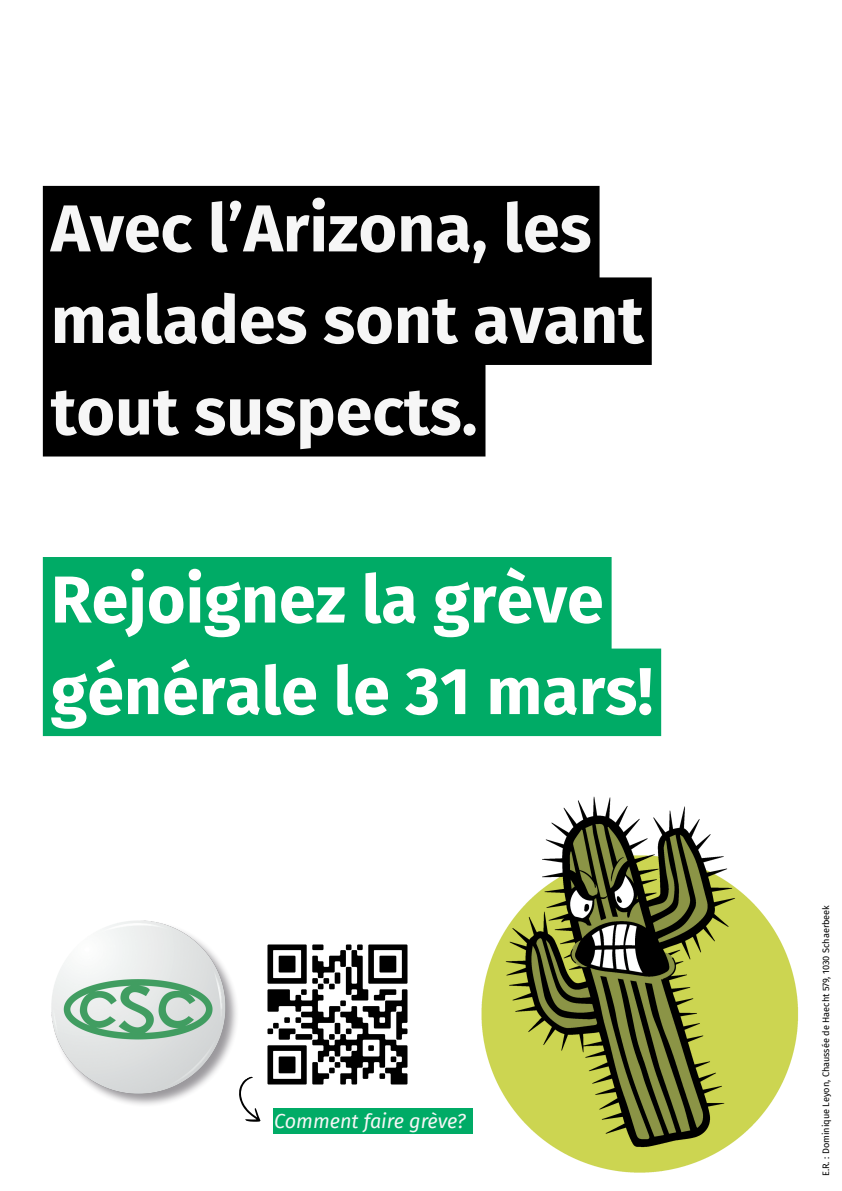
<style>
.page{position:relative;width:842px;height:1191px;background:#fff}
.page>*{position:absolute;margin:0;border:0;box-sizing:border-box;transform-origin:0 0}
.t1{font:700 66.3px/91.5px "Fira Sans";color:#f6f6f6}
.t2{font:700 66.3px/91.5px "Fira Sans";color:#fff}
.t3{font:italic 19.8px "Fira Sans";color:#f6f6f6}
.t4{font:9.1px "Fira Sans";color:#000}
</style>
<div class="page">
<svg style="left:43px;top:186px;width:609px;height:270px;background:#1e1e1e"></svg>
<img style="left:51px;top:920px;width:186px;height:185px">
<img style="left:267px;top:944px;width:141px;height:141px">
<div style="left:43px;top:557px;width:618px;height:179px;background:#00ab66"></div>
<div style="left:273px;top:1107px;width:199px;height:26px;background:#00ab66"></div>
<svg style="left:227px;top:1075px;width:47px;height:47px"></svg>
<img style="left:425px;top:796px;width:373px;height:377px">
<h1 class="t1" style="left:51px;top:183px;width:594px">Avec l’Arizona, les malades sont avant tout suspects.</h1>
<h1 class="t2" style="left:51px;top:554px;width:604px">Rejoignez la grève générale le 31 mars!</h1>
<p class="t3" style="left:274px;top:1109px;width:193px">Comment faire grève?</p>
<p class="t4" style="left:821px;top:1175px;width:273px;rotate:-90deg">E.R. : Dominique Leyon, Chaussée de Haecht 579, 1030 Schaerbeek</p>
</div>
